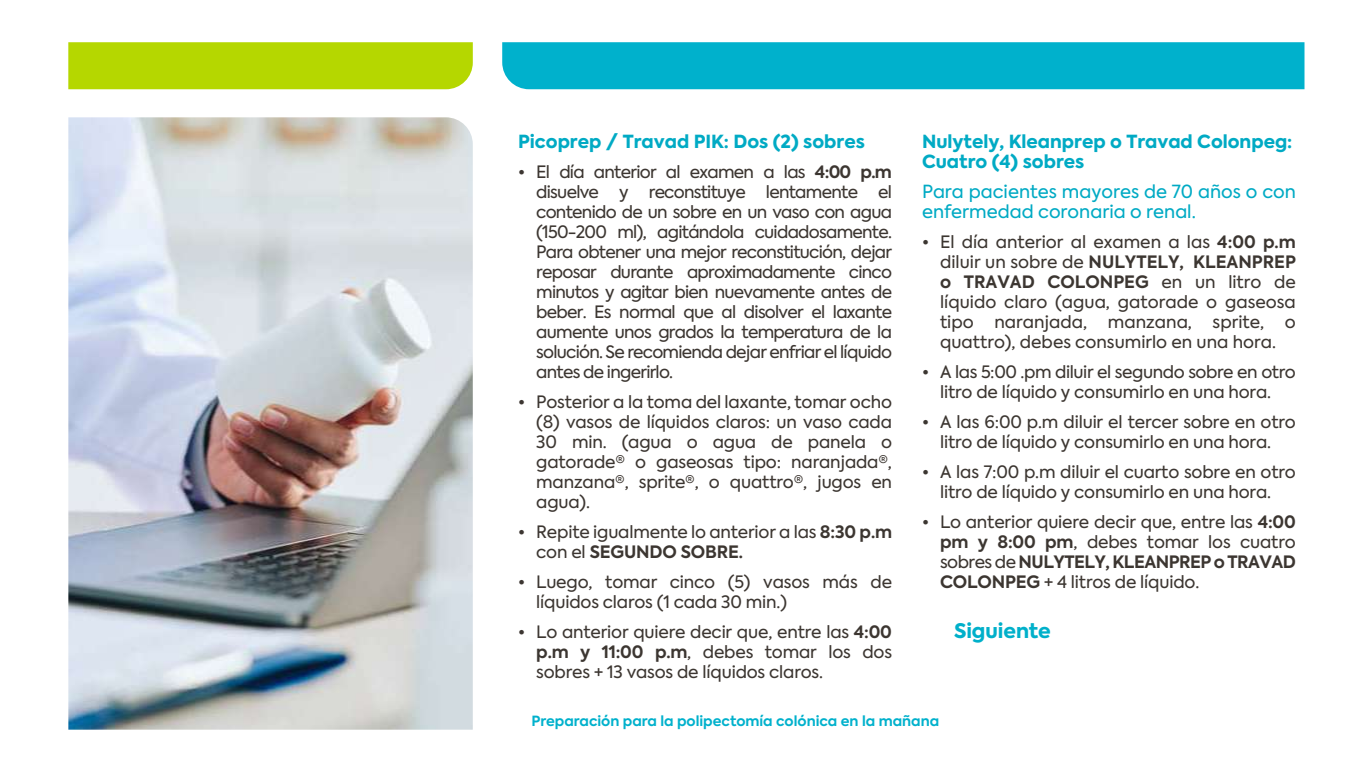
<style>
.page{position:relative;width:1366px;height:768px;background:#fff}
.page>*{position:absolute;margin:0;border:0;box-sizing:border-box;transform-origin:0 0}
.t1{font:800 20px "Axiforma";color:#00b0ca}
.t2{font:800 18px/20px "Axiforma";color:#00aac4}
.t3{font:18px/20px "Axiforma";color:#00aac4}
.t4{font:17px/20px "Axiforma";letter-spacing:-.01em;color:#3c3631;text-align:justify}
.t5{font:700 14px "Axiforma";color:#00b1cc}
.s1{font-weight:700}
</style>
<div class="page">
<div style="left:68px;top:42px;width:405px;height:47px;background:#b5d700"></div>
<div style="left:502px;top:42px;width:803px;height:47px;background:#00b1cc"></div>
<img style="left:68px;top:117px;width:405px;height:613px">
<p class="t2" style="left:518px;top:132px;width:348px">Picoprep / Travad PIK: Dos (2) sobres</p>
<p class="t4" style="left:536px;top:162px;width:357px;text-indent:-18px">• El día anterior al examen a las <span class="s1">4:00 p.m </span>disuelve y reconstituye lentamente el contenido de un sobre en un vaso con agua (150-200 ml), agitándola cuidadosamente.<br>Para obtener una mejor reconstitución, dejar reposar durante aproximadamente cinco minutos y agitar bien nuevamente antes de beber. Es normal que al disolver el laxante aumente unos grados la temperatura de la solución. Se recomienda dejar enfriar el líquido antes de ingerirlo.</p>
<p class="t4" style="left:536px;top:392px;width:357px;text-indent:-18px">• Posterior a la toma del laxante, tomar ocho (8) vasos de líquidos claros: un vaso cada 30 min. (agua o agua de panela o gatorade® o gaseosas tipo: naranjada®, manzana®, sprite®, o quattro®, jugos en agua).</p>
<p class="t4" style="left:536px;top:522px;width:357px;text-indent:-18px">• Repite igualmente lo anterior a las <span class="s1">8:30 p.m </span>con el <span class="s1">SEGUNDO SOBRE.</span></p>
<p class="t4" style="left:536px;top:572px;width:357px;text-indent:-18px">• Luego, tomar cinco (5) vasos más de líquidos claros (1 cada 30 min.)</p>
<p class="t4" style="left:536px;top:622px;width:357px;text-indent:-18px">• Lo anterior quiere decir que, entre las <span class="s1">4:00 p.m y 11:00 p.m</span>, debes tomar los dos sobres + 13 vasos de líquidos claros.</p>
<p class="t2" style="left:922px;top:132px;width:372px">Nulytely, Kleanprep o Travad Colonpeg:<br>Cuatro (4) sobres</p>
<p class="t3" style="left:922px;top:182px;width:375px">Para pacientes mayores de 70 años o con enfermedad coronaria o renal.</p>
<p class="t4" style="left:940px;top:232px;width:357px;text-indent:-18px">• El día anterior al examen a las <span class="s1">4:00 p.m </span>diluir un sobre de <span class="s1">NULYTELY, KLEANPREP o TRAVAD COLONPEG</span> en un litro de líquido claro (agua, gatorade o gaseosa tipo naranjada, manzana, sprite, o quattro), debes consumirlo en una hora.</p>
<p class="t4" style="left:922px;top:362px;width:375px;text-align:center">• A las 5:00 .pm diluir el segundo sobre en otro litro de líquido y consumirlo en una hora.</p>
<p class="t4" style="left:922px;top:412px;width:375px;text-align:center">• A las 6:00 p.m diluir el tercer sobre en otro litro de líquido y consumirlo en una hora.</p>
<p class="t4" style="left:922px;top:462px;width:375px;text-align:center">• A las 7:00 p.m diluir el cuarto sobre en otro litro de líquido y consumirlo en una hora.</p>
<p class="t4" style="left:940px;top:512px;width:357px;text-indent:-18px">• Lo anterior quiere decir que, entre las <span class="s1">4:00 pm y 8:00 pm</span>, debes tomar los cuatro sobres de <span class="s1">NULYTELY, KLEANPREP o TRAVAD COLONPEG</span> + 4 litros de líquido.</p>
<p class="t1" style="left:954px;top:617px;width:98px">Siguiente</p>
<p class="t5" style="left:532px;top:711px;width:409px">Preparación para la polipectomía colónica en la mañana</p>
</div>
